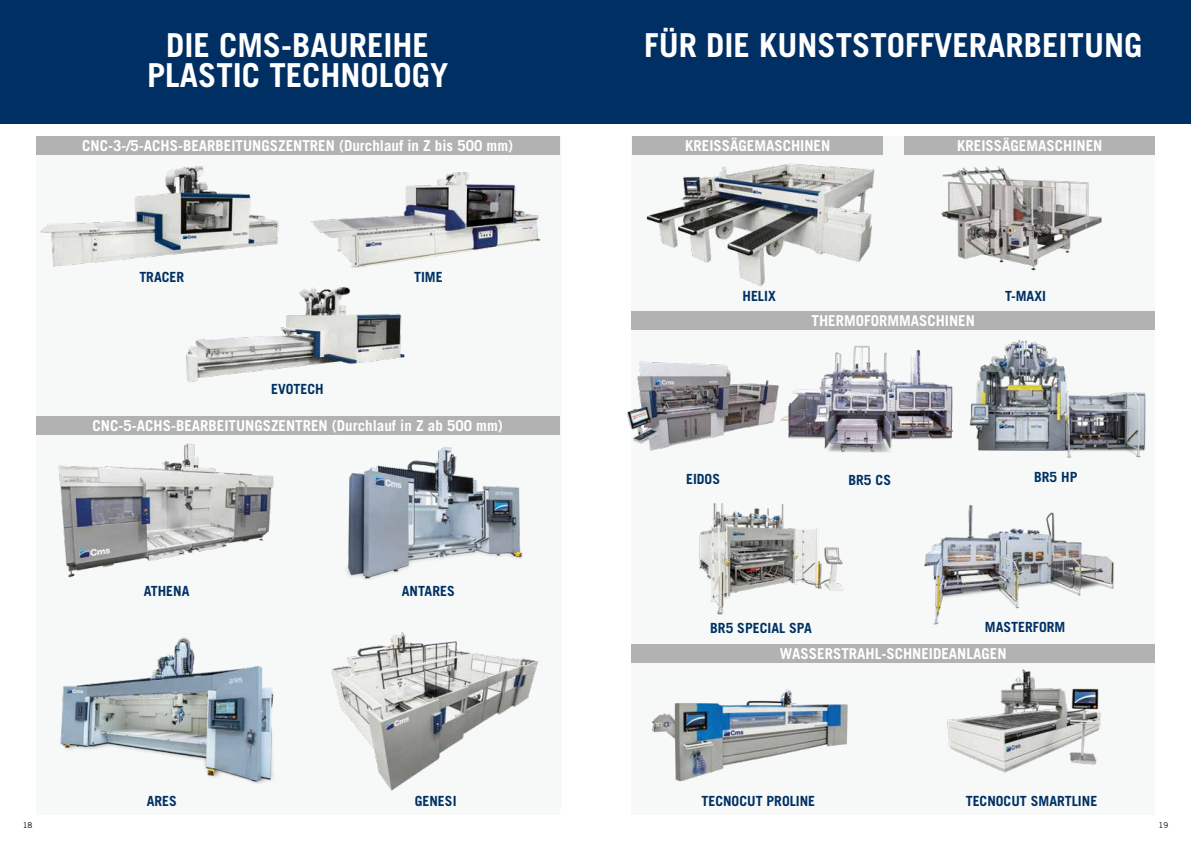
<style>
.page{position:relative;width:1191px;height:842px;background:#fff}
.page>*{position:absolute;margin:0;border:0;box-sizing:border-box;transform-origin:0 0}
.t1{font:700 33px/30.6px "Trade Gothic LT Std";color:#fff;text-align:center}
.t2{font:700 15px "Trade Gothic LT Std";color:#fff}
.t3{font:700 14px "Trade Gothic LT Std";color:#003063}
.t4{font:8px "Trade Gothic LT Std";color:#000}
</style>
<div class="page">
<div style="left:631px;top:136px;width:524px;height:678px;background:#f7f9f9"></div>
<div style="left:0;top:0;width:1191px;height:123px;background:#003063"></div>
<div style="left:904px;top:136px;width:251px;height:18px;background:#b3b2b2"></div>
<img style="left:928px;top:154px;width:192px;height:117px">
<div style="left:631px;top:311px;width:524px;height:19px;background:#b3b2b2"></div>
<img style="left:924px;top:505px;width:190px;height:120px">
<img style="left:787px;top:345px;width:166px;height:108px">
<div style="left:632px;top:136px;width:251px;height:18px;background:#b3b2b2"></div>
<img style="left:640px;top:154px;width:243px;height:133px">
<img style="left:651px;top:689px;width:197px;height:93px">
<div style="left:631px;top:644px;width:524px;height:19px;background:#b3b2b2"></div>
<div style="left:36px;top:136px;width:523px;height:678px;background:#f7f9f9"></div>
<div style="left:36px;top:136px;width:523px;height:18px;background:#b3b2b2"></div>
<img style="left:40px;top:166px;width:239px;height:101px">
<img style="left:186px;top:287px;width:219px;height:96px">
<div style="left:36px;top:417px;width:523px;height:18px;background:#b3b2b2"></div>
<img style="left:58px;top:443px;width:216px;height:135px">
<img style="left:60px;top:637px;width:214px;height:147px">
<img style="left:346px;top:446px;width:177px;height:134px">
<img style="left:311px;top:172px;width:230px;height:96px">
<img style="left:331px;top:632px;width:208px;height:159px">
<img style="left:626px;top:361px;width:161px;height:90px">
<img style="left:699px;top:503px;width:145px;height:112px">
<img style="left:947px;top:669px;width:154px;height:104px">
<img style="left:969px;top:340px;width:177px;height:118px">
<h1 class="t1" style="left:147px;top:29px;width:303px">DIE CMS-BAUREIHE<br>PLASTIC TECHNOLOGY</h1>
<h1 class="t1" style="left:644px;top:29px;width:500px">FÜR DIE KUNSTSTOFFVERARBEITUNG</h1>
<p class="t2" style="left:82px;top:136px;width:432px">CNC-3-/5-ACHS-BEARBEITUNGSZENTREN (Durchlauf in Z bis 500 mm)</p>
<p class="t3" style="left:139px;top:268px;width:46px">TRACER</p>
<p class="t3" style="left:414px;top:268px;width:30px">TIME</p>
<p class="t3" style="left:271px;top:380px;width:54px">EVOTECH</p>
<p class="t2" style="left:93px;top:417px;width:412px">CNC-5-ACHS-BEARBEITUNGSZENTREN (Durchlauf in Z ab 500 mm)</p>
<p class="t3" style="left:144px;top:582px;width:47px">ATHENA</p>
<p class="t3" style="left:147px;top:793px;width:32px">ARES</p>
<p class="t3" style="left:402px;top:582px;width:54px">ANTARES</p>
<p class="t3" style="left:415px;top:793px;width:43px">GENESI</p>
<p class="t2" style="left:685px;top:136px;width:147px">KREISSÄGEMASCHINEN</p>
<p class="t3" style="left:742px;top:288px;width:35px">HELIX</p>
<p class="t2" style="left:957px;top:136px;width:147px">KREISSÄGEMASCHINEN</p>
<p class="t3" style="left:1005px;top:288px;width:42px">T-MAXI</p>
<p class="t3" style="left:686px;top:471px;width:36px">EIDOS</p>
<p class="t2" style="left:811px;top:311px;width:165px">THERMOFORMMASCHINEN</p>
<p class="t3" style="left:848px;top:471px;width:44px">BR5 CS</p>
<p class="t3" style="left:1034px;top:468px;width:45px">BR5 HP</p>
<p class="t3" style="left:710px;top:619px;width:103px">BR5 SPECIAL SPA</p>
<p class="t3" style="left:985px;top:619px;width:82px">MASTERFORM</p>
<p class="t2" style="left:780px;top:644px;width:228px">WASSERSTRAHL-SCHNEIDEANLAGEN</p>
<p class="t3" style="left:701px;top:793px;width:115px">TECNOCUT PROLINE</p>
<p class="t3" style="left:965px;top:793px;width:133px">TECNOCUT SMARTLINE</p>
<p class="t4" style="left:23px;top:820px;width:11px">18</p>
<p class="t4" style="left:1158px;top:820px;width:11px">19</p>
</div>
